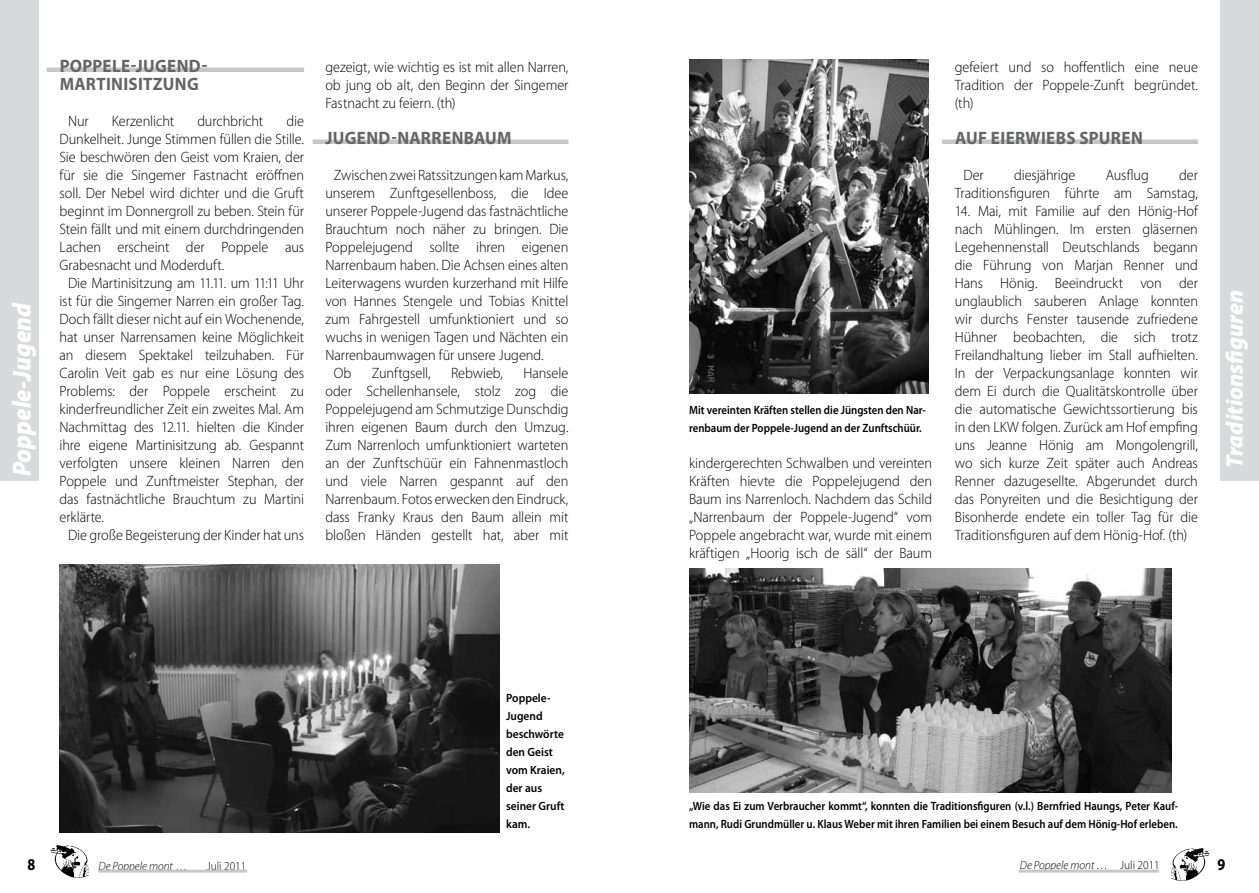
<style>
.page{position:relative;width:1259px;height:893px;background:#fff}
.page>*{position:absolute;margin:0;border:0;box-sizing:border-box;transform-origin:0 0}
.t1{font:italic 900 26.4px "Myriad Pro";color:#fff;scale:.91 1}
.t2{font:italic 900 24px "Myriad Pro";color:#fff;scale:.95 1}
.t3{font:700 18px/18px "Myriad Pro";letter-spacing:.02em;color:#646567;scale:.95 1}
.t4{font:700 16.5px "Myriad Pro";color:#000;scale:.86 1}
.t5{font:300 15px/18px "Myriad Pro";letter-spacing:-.005em;color:#000;text-align:justify;scale:.95 1}
.t6{font:600 12px/18px "Myriad Pro";color:#000;scale:.9 1}
.t7{font:600 12px/18px "Myriad Pro";color:#000;scale:.95 1}
.t8{font:italic 300 12px "Myriad Pro";color:#000;scale:.95 1}
.t9{font:300 12px "Myriad Pro";color:#000;scale:.95 1}
.s1{font-style:normal}
</style>
<div class="page">
<img style="left:51px;top:845px;width:38px;height:33px">
<img style="left:1171px;top:848px;width:38px;height:33px">
<hr style="left:98px;top:870px;width:149px;height:3px;background:#c6c7c8">
<hr style="left:1018px;top:870px;width:141px;height:3px;background:#c6c7c8">
<div style="left:0;top:0;width:38px;height:480px;background:#d9dadb"></div>
<div style="left:1220px;top:0;width:39px;height:480px;background:#d9dadb"></div>
<hr style="left:47px;top:68px;width:257px;height:4px;background:#c6c7c8">
<hr style="left:313px;top:140px;width:255px;height:4px;background:#c6c7c8">
<hr style="left:942px;top:140px;width:256px;height:4px;background:#c6c7c8">
<img style="left:60px;top:564px;width:439px;height:268px">
<img style="left:689px;top:60px;width:239px;height:333px">
<img style="left:689px;top:568px;width:482px;height:224px">
<h1 class="t1" style="left:7px;top:476px;width:192px;rotate:-90deg">Poppele-Jugend</h1>
<p class="t3" style="left:60px;top:56px;width:157px">POPPELE-JUGEND-<br>MARTINISITZUNG</p>
<p class="t5" style="left:68px;top:112px;width:23px">Nur</p>
<p class="t5" style="left:112px;top:112px;width:67px">Kerzenlicht</p>
<p class="t5" style="left:197px;top:112px;width:71px">durchbricht</p>
<p class="t5" style="left:286px;top:112px;width:20px">die</p>
<p class="t5" style="left:60px;top:130px;width:259px">Dunkelheit. Junge Stimmen füllen die Stille.</p>
<p class="t5" style="left:60px;top:148px;width:259px">Sie beschwören den Geist vom Kraien, der</p>
<p class="t5" style="left:60px;top:166px;width:259px">für sie die Singemer Fastnacht eröffnen</p>
<p class="t5" style="left:60px;top:184px;width:259px">soll. Der Nebel wird dichter und die Gruft</p>
<p class="t5" style="left:60px;top:202px;width:259px">beginnt im Donnergroll zu beben. Stein für</p>
<p class="t5" style="left:60px;top:220px;width:259px">Stein fällt und mit einem durchdringenden</p>
<p class="t5" style="left:60px;top:238px;width:259px">Lachen erscheint der Poppele aus</p>
<p class="t5" style="left:60px;top:256px;width:175px">Grabesnacht und Moderduft.</p>
<p class="t5" style="left:68px;top:274px;width:250px">Die Martinisitzung am 11.11. um 11:11 Uhr</p>
<p class="t5" style="left:60px;top:292px;width:259px">ist für die Singemer Narren ein großer Tag.</p>
<p class="t5" style="left:60px;top:310px;width:259px">Doch fällt dieser nicht auf ein Wochenende,</p>
<p class="t5" style="left:60px;top:328px;width:259px">hat unser Narrensamen keine Möglichkeit</p>
<p class="t5" style="left:60px;top:346px;width:259px">an diesem Spektakel teilzuhaben. Für</p>
<p class="t5" style="left:60px;top:364px;width:259px">Carolin Veit gab es nur eine Lösung des</p>
<p class="t5" style="left:60px;top:382px;width:259px">Problems: der Poppele erscheint zu</p>
<p class="t5" style="left:60px;top:400px;width:259px">kinderfreundlicher Zeit ein zweites Mal. Am</p>
<p class="t5" style="left:60px;top:418px;width:259px">Nachmittag des 12.11. hielten die Kinder</p>
<p class="t5" style="left:60px;top:436px;width:259px">ihre eigene Martinisitzung ab. Gespannt</p>
<p class="t5" style="left:60px;top:454px;width:259px">verfolgten unsere kleinen Narren den</p>
<p class="t5" style="left:60px;top:472px;width:259px">Poppele und Zunftmeister Stephan, der</p>
<p class="t5" style="left:60px;top:490px;width:259px">das fastnächtliche Brauchtum zu Martini</p>
<p class="t5" style="left:60px;top:508px;width:48px">erklärte.</p>
<p class="t5" style="left:68px;top:526px;width:250px">Die große Begeisterung der Kinder hat uns</p>
<p class="t5" style="left:325px;top:58px;width:257px">gezeigt, wie wichtig es ist mit allen Narren, ob jung ob alt, den Beginn der Singemer Fastnacht zu feiern. (th)</p>
<p class="t3" style="left:325px;top:128px;width:195px">JUGEND-NARRENBAUM</p>
<p class="t5" style="left:334px;top:166px;width:248px">Zwischen zwei Ratssitzungen kam Markus,</p>
<p class="t5" style="left:325px;top:184px;width:257px">unserem Zunftgesellenboss, die Idee</p>
<p class="t5" style="left:325px;top:202px;width:257px">unserer Poppele-Jugend das fastnächtliche</p>
<p class="t5" style="left:325px;top:220px;width:257px">Brauchtum noch näher zu bringen. Die</p>
<p class="t5" style="left:325px;top:238px;width:257px">Poppelejugend sollte ihren eigenen</p>
<p class="t5" style="left:325px;top:256px;width:257px">Narrenbaum haben. Die Achsen eines alten</p>
<p class="t5" style="left:325px;top:274px;width:257px">Leiterwagens wurden kurzerhand mit Hilfe</p>
<p class="t5" style="left:325px;top:292px;width:257px">von Hannes Stengele und Tobias Knittel</p>
<p class="t5" style="left:325px;top:310px;width:257px">zum Fahrgestell umfunktioniert und so</p>
<p class="t5" style="left:325px;top:328px;width:257px">wuchs in wenigen Tagen und Nächten ein</p>
<p class="t5" style="left:325px;top:346px;width:231px">Narrenbaumwagen für unsere Jugend.</p>
<p class="t5" style="left:334px;top:364px;width:20px">Ob</p>
<p class="t5" style="left:372px;top:364px;width:63px">Zunftgsell,</p>
<p class="t5" style="left:451px;top:364px;width:56px">Rebwieb,</p>
<p class="t5" style="left:325px;top:364px;width:257px;text-indent:198px">Hansele oder Schellenhansele, stolz zog die Poppelejugend am Schmutzige Dunschdig ihren eigenen Baum durch den Umzug.<br>Zum Narrenloch umfunktioniert warteten an der Zunftschüür ein Fahnenmastloch und viele Narren gespannt auf den Narrenbaum. Fotos erwecken den Eindruck, dass Franky Kraus den Baum allein mit bloßen Händen gestellt hat, aber mit</p>
<p class="t7" style="left:506px;top:689px;width:63px">Poppele-<br>Jugend beschwörte den Geist vom Kraien, der aus seiner Gruft kam.</p>
<p class="t6" style="left:689px;top:401px;width:265px">Mit vereinten Kräften stellen die Jüngsten den Nar&shy;renbaum der Poppele-Jugend an der Zunftschüür.</p>
<p class="t5" style="left:689px;top:454px;width:257px">kindergerechten Schwalben und vereinten Kräften hievte die Poppelejugend den Baum ins Narrenloch. Nachdem das Schild „Narrenbaum der Poppele-Jugend“ vom Poppele angebracht war, wurde mit einem kräftigen „Hoorig isch de säll“ der Baum</p>
<p class="t5" style="left:955px;top:58px;width:257px">gefeiert und so hoffentlich eine neue Tradition der Poppele-Zunft begründet. (th)</p>
<p class="t3" style="left:955px;top:128px;width:199px">AUF EIERWIEBS SPUREN</p>
<p class="t5" style="left:963px;top:166px;width:23px">Der</p>
<p class="t5" style="left:1014px;top:166px;width:66px">diesjährige</p>
<p class="t5" style="left:1105px;top:166px;width:47px">Ausflug</p>
<p class="t5" style="left:955px;top:166px;width:257px;text-align:right">der<br>Traditionsfiguren führte am Samstag,</p>
<p class="t5" style="left:955px;top:202px;width:257px">14. Mai, mit Familie auf den Hönig-Hof nach Mühlingen. Im ersten gläsernen Legehennenstall Deutschlands begann die Führung von Marjan Renner und Hans Hönig. Beeindruckt von der unglaublich sauberen Anlage konnten wir durchs Fenster tausende zufriedene Hühner beobachten, die sich trotz Freilandhaltung lieber im Stall aufhielten.<br>In der Verpackungsanlage konnten wir dem Ei durch die Qualitätskontrolle über die automatische Gewichtssortierung bis in den LKW folgen. Zurück am Hof empfing uns Jeanne Hönig am Mongolengrill, wo sich kurze Zeit später auch Andreas Renner dazugesellte. Abgerundet durch das Ponyreiten und die Besichtigung der Bisonherde endete ein toller Tag für die Traditionsfiguren auf dem Hönig-Hof. (th)</p>
<h2 class="t2" style="left:1221px;top:468px;width:189px;rotate:-90deg">Traditionsfiguren</h2>
<p class="t6" style="left:689px;top:797px;width:545px">„Wie das Ei zum Verbraucher kommt“, konnten die Traditionsfiguren (v.l.) Bernfried Haungs, Peter Kauf&shy;mann, Rudi Grundmüller u. Klaus Weber mit ihren Familien bei einem Besuch auf dem Hönig-Hof erleben.</p>
<p class="t4" style="left:28px;top:854px;width:11px">8</p>
<p class="t8" style="left:98px;top:859px;width:95px">De Poppele mont <span class="s1">…</span></p>
<p class="t9" style="left:207px;top:859px;width:43px">Juli 2011</p>
<p class="t8" style="left:1019px;top:859px;width:149px">De Poppele mont … <span class="s1">Juli 2011</span></p>
<p class="t4" style="left:1217px;top:854px;width:11px">9</p>
</div>
